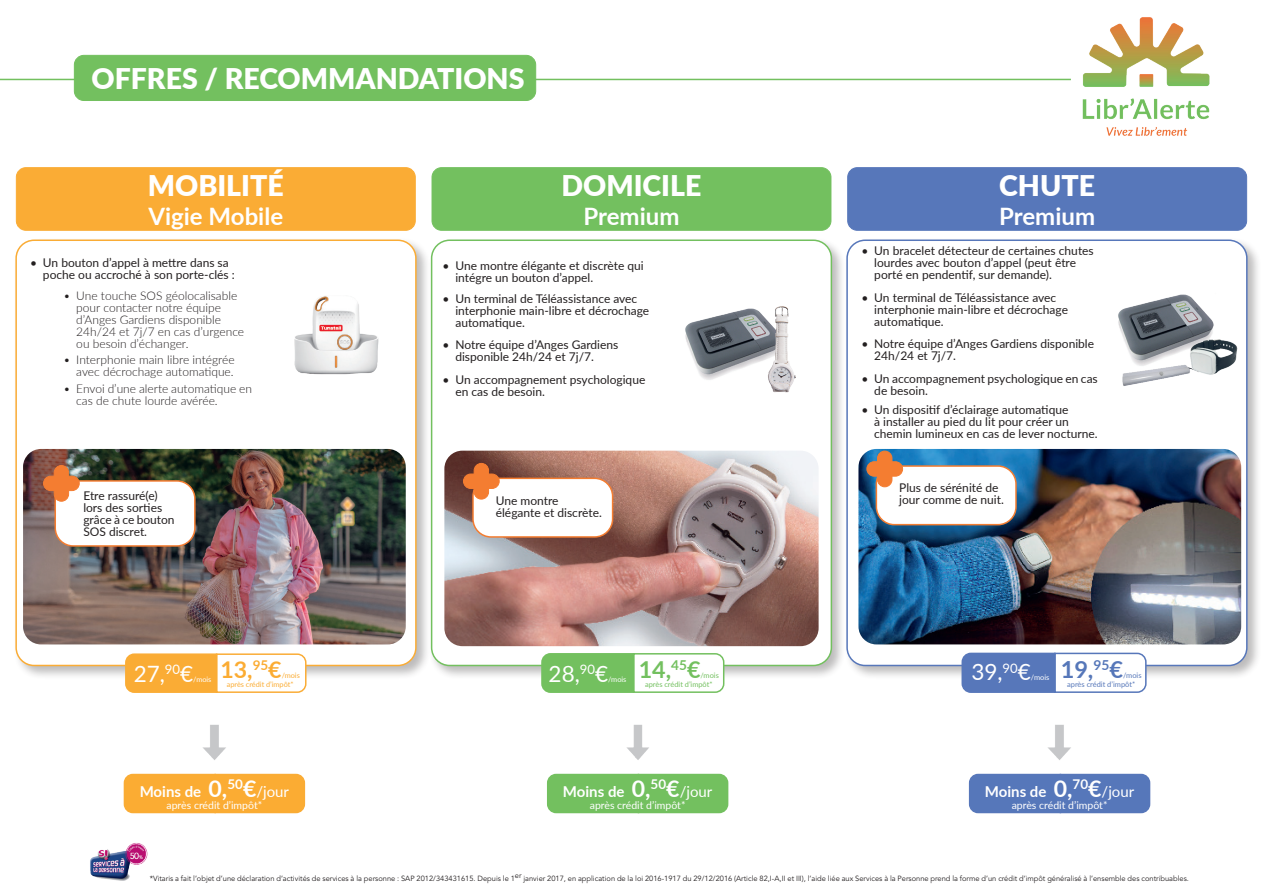
<style>
.page{position:relative;width:1263px;height:893px;background:#fff}
.page>*{position:absolute;margin:0;border:0;box-sizing:border-box;transform-origin:0 0}
.t1{font:900 28.5px "Lato";color:#fff}
.t2{font:700 24px "Lato";color:#fff}
.t3{font:700 23.55px "Lato";color:#5677b9}
.t4{font:700 23.25px "Lato";color:#73c05f}
.t5{font:700 23.1px "Lato";color:#fbac33}
.t6{font:22.5px "Lato";color:#fff}
.t7{font:700 15px "Lato";color:#fff}
.t8{font:13.05px "Lato";color:#fff}
.t9{font:12px/12px "Lato";color:#231f20}
.t10{font:300 12px/12px "Lato";color:#231f20}
.t11{font:10.5px "Lato";color:#fff}
.t12{font:7.5px "Avenir LT Std";color:#231f20}
.t13{font:7.5px/9.3px "Lato";color:#5677b9}
.t14{font:7.5px "Lato";color:#fff}
.t15{font:7.35px "Lato";color:#fbac33}
.t16{font:7.35px "Lato";color:#73c05f}
.t17{font:7.35px "Lato";color:#fff}
.s1{font-size:22.5px}
.s2{font-size:23.1px}
.s3{font-weight:400}
</style>
<div class="page">
<div style="left:429px;top:237px;width:417px;height:444px;background:#231f20;opacity:.3"></div>
<div style="left:432px;top:240px;width:399px;height:425px;background:#fff;border-radius:18px"></div>
<div style="left:431px;top:239px;width:401px;height:427px;border:2px solid #73c05f;border-radius:18px"></div>
<img style="left:1082px;top:17px;width:128px;height:119px">
<hr style="left:0;top:79px;width:1071px;height:1px;background:#73c05f">
<div style="left:74px;top:55px;width:462px;height:46px;background:#73c05f;border-radius:10px"></div>
<div style="left:74px;top:55px;width:462px;height:46px;border:1px solid #73c05f;border-radius:10px"></div>
<div style="left:13px;top:237px;width:418px;height:444px;background:#231f20;opacity:.3"></div>
<div style="left:16px;top:240px;width:400px;height:425px;background:#fff;border-radius:18px"></div>
<div style="left:15px;top:239px;width:402px;height:427px;border:2px solid #faac35;border-radius:18px"></div>
<svg style="left:124px;top:653px;width:183px;height:40px"></svg>
<svg style="left:540px;top:653px;width:185px;height:40px"></svg>
<img style="left:685px;top:313px;width:43px;height:67px">
<img style="left:728px;top:306px;width:68px;height:87px">
<img style="left:444px;top:451px;width:375px;height:195px">
<div style="left:473px;top:478px;width:140px;height:59px;background:#fff;border-radius:18px"></div>
<div style="left:472px;top:478px;width:141px;height:60px;border:2px solid #f47d31;border-radius:18px"></div>
<div style="left:474px;top:463px;width:15px;height:36px;background:#f47d31;border-radius:7px"></div>
<div style="left:474px;top:463px;width:15px;height:37px;border:1px solid #f47d31;border-radius:7px"></div>
<div style="left:463px;top:474px;width:36px;height:14px;background:#f47d31;border-radius:7px"></div>
<div style="left:463px;top:474px;width:37px;height:15px;border:1px solid #f47d31;border-radius:7px"></div>
<div style="left:844px;top:237px;width:417px;height:444px;background:#231f20;opacity:.3"></div>
<div style="left:847px;top:240px;width:400px;height:425px;background:#fff;border-radius:18px"></div>
<div style="left:846px;top:239px;width:401px;height:427px;border:2px solid #5777ba;border-radius:18px"></div>
<svg style="left:961px;top:652px;width:186px;height:41px"></svg>
<img style="left:1118px;top:294px;width:89px;height:51px">
<div style="left:16px;top:168px;width:399px;height:62px;background:#faac35;border-radius:10px"></div>
<div style="left:16px;top:167px;width:400px;height:64px;border:1px solid #faac35;border-radius:10px"></div>
<img style="left:858px;top:449px;width:383px;height:195px">
<div style="left:876px;top:466px;width:140px;height:59px;background:#fff;border-radius:18px"></div>
<div style="left:876px;top:465px;width:141px;height:60px;border:2px solid #f47d31;border-radius:18px"></div>
<div style="left:877px;top:451px;width:15px;height:36px;background:#f47d31;border-radius:7px"></div>
<div style="left:877px;top:451px;width:15px;height:36px;border:1px solid #f47d31;border-radius:7px"></div>
<div style="left:867px;top:462px;width:35px;height:14px;background:#f47d31;border-radius:7px"></div>
<div style="left:866px;top:461px;width:37px;height:16px;border:1px solid #f47d31;border-radius:7px"></div>
<div style="left:432px;top:168px;width:399px;height:62px;background:#73c05f;border-radius:10px"></div>
<div style="left:432px;top:167px;width:399px;height:64px;border:1px solid #73c05f;border-radius:10px"></div>
<div style="left:848px;top:168px;width:398px;height:62px;background:#5777ba;border-radius:10px"></div>
<div style="left:847px;top:167px;width:400px;height:64px;border:1px solid #5777ba;border-radius:10px"></div>
<img style="left:1122px;top:345px;width:62px;height:41px">
<img style="left:1184px;top:315px;width:63px;height:63px">
<img style="left:90px;top:843px;width:58px;height:38px">
<img style="left:203px;top:724px;width:23px;height:36px">
<img style="left:626px;top:724px;width:23px;height:36px">
<img style="left:1048px;top:724px;width:23px;height:36px">
<div style="left:123px;top:773px;width:183px;height:41px;background:#fbac33"></div>
<div style="left:547px;top:773px;width:182px;height:41px;background:#73c05f"></div>
<div style="left:968px;top:773px;width:183px;height:41px;background:#5677ba"></div>
<img style="left:23px;top:449px;width:383px;height:195px">
<img style="left:294px;top:296px;width:85px;height:79px">
<div style="left:55px;top:481px;width:140px;height:65px;background:#fff;border-radius:18px"></div>
<div style="left:55px;top:480px;width:141px;height:67px;border:2px solid #f47d31;border-radius:18px"></div>
<div style="left:54px;top:465px;width:15px;height:36px;background:#f47d31;border-radius:7px"></div>
<div style="left:54px;top:465px;width:15px;height:37px;border:1px solid #f47d31;border-radius:7px"></div>
<div style="left:44px;top:476px;width:35px;height:15px;background:#f47d31;border-radius:7px"></div>
<div style="left:43px;top:476px;width:37px;height:15px;border:1px solid #f47d31;border-radius:7px"></div>
<h1 class="t1" style="left:92px;top:58px;width:434px">OFFRES / RECOMMANDATIONS</h1>
<h1 class="t1" style="left:148px;top:164px;width:138px">MOBILITÉ</h1>
<h2 class="t2" style="left:148px;top:198px;width:136px">Vigie Mobile</h2>
<h1 class="t1" style="left:561px;top:164px;width:141px">DOMICILE</h1>
<h2 class="t2" style="left:583px;top:198px;width:97px">Premium</h2>
<p class="t9" style="left:43px;top:256px;width:193px;text-indent:-13px">• Un bouton d’appel à mettre dans sa poche ou accroché à son porte-clés :</p>
<p class="t9" style="left:455px;top:259px;width:190px;text-indent:-13px">• Une montre élégante et discrète qui intégre un bouton d’appel.</p>
<p class="t10" style="left:76px;top:289px;width:169px;text-indent:-13px">• Une touche SOS géolocalisable pour contacter notre équipe d’Anges Gardiens disponible<br>24h/24 et 7j/7 en cas d’urgence ou besoin d’échanger.</p>
<p class="t10" style="left:64px;top:354px;width:173px;text-align:right">• Interphonie main libre intégrée avec décrochage automatique.</p>
<p class="t10" style="left:76px;top:382px;width:177px;text-indent:-13px">• Envoi d’une alerte automatique en cas de chute lourde avérée.</p>
<p class="t9" style="left:455px;top:292px;width:195px;text-indent:-13px">• Un terminal de Téléassistance avec interphonie main-libre et décrochage automatique.</p>
<p class="t9" style="left:455px;top:338px;width:164px;text-indent:-13px">• Notre équipe d’Anges Gardiens disponible 24h/24 et 7j/7.</p>
<p class="t9" style="left:455px;top:373px;width:191px;text-indent:-13px">• Un accompagnement psychologique en cas de besoin.</p>
<p class="t9" style="left:83px;top:489px;width:93px">Etre rassuré(e) lors des sorties grâce à ce bouton<br>SOS discret.</p>
<p class="t9" style="left:496px;top:494px;width:108px">Une montre élégante et discrète.</p>
<p class="t8" style="left:165px;top:660px;width:30px">90<span class="s1">€</span></p>
<p class="t17" style="left:193px;top:674px;width:20px">/mois</p>
<h3 class="t6" style="left:134px;top:657px;width:33px">27,</h3>
<h3 class="t5" style="left:220px;top:653px;width:63px">13,<sup>95</sup>€</h3>
<p class="t15" style="left:282px;top:670px;width:20px">/mois</p>
<p class="t15" style="left:227px;top:679px;width:68px">après crédit d’impôt*</p>
<p class="t8" style="left:580px;top:660px;width:30px">90<span class="s1">€</span></p>
<p class="t17" style="left:608px;top:674px;width:20px">/mois</p>
<h3 class="t6" style="left:549px;top:658px;width:33px">28,</h3>
<h3 class="t4" style="left:639px;top:652px;width:63px">14,<sup>45</sup>€</h3>
<p class="t16" style="left:700px;top:670px;width:20px">/mois</p>
<p class="t16" style="left:645px;top:679px;width:69px">après crédit d’impôt*</p>
<p class="t7" style="left:140px;top:780px;width:151px">Moins de <span class="s2">0,</span><sup>50</sup><span class="s2">€</span><span class="s3">/jour</span></p>
<p class="t11" style="left:166px;top:797px;width:97px">après crédit d’impôt*</p>
<p class="t7" style="left:563px;top:780px;width:151px">Moins de <span class="s2">0,</span><sup>50</sup><span class="s2">€</span><span class="s3">/jour</span></p>
<p class="t11" style="left:590px;top:797px;width:97px">après crédit d’impôt*</p>
<h1 class="t1" style="left:999px;top:164px;width:97px">CHUTE</h1>
<h2 class="t2" style="left:999px;top:198px;width:97px">Premium</h2>
<p class="t9" style="left:874px;top:244px;width:221px;text-indent:-13px">• Un bracelet détecteur de certaines chutes lourdes avec bouton d’appel (peut être porté en pendentif, sur demande).</p>
<p class="t9" style="left:874px;top:291px;width:195px;text-indent:-13px">• Un terminal de Téléassistance avec interphonie main-libre et décrochage automatique.</p>
<p class="t9" style="left:874px;top:337px;width:221px;text-indent:-13px">• Notre équipe d’Anges Gardiens disponible<br>24h/24 et 7j/7.</p>
<p class="t9" style="left:874px;top:372px;width:225px;text-indent:-13px">• Un accompagnement psychologique en cas de besoin.</p>
<p class="t9" style="left:874px;top:403px;width:225px;text-indent:-13px">• Un dispositif d’éclairage automatique<br>à installer au pied du lit pour créer un chemin lumineux en cas de lever nocturne.</p>
<p class="t9" style="left:899px;top:481px;width:106px">Plus de sérénité de jour comme de nuit.</p>
<h3 class="t6" style="left:971px;top:656px;width:61px">39,<sup>90</sup>€</h3>
<p class="t14" style="left:1031px;top:672px;width:20px">/mois</p>
<h3 class="t3" style="left:1061px;top:652px;width:64px">19,<sup>95</sup>€</h3>
<p class="t13" style="left:1067px;top:670px;width:76px;text-indent:56px">/mois après crédit d’impôt*</p>
<p class="t7" style="left:985px;top:780px;width:151px">Moins de <span class="s2">0,</span><sup>70</sup><span class="s2">€</span><span class="s3">/jour</span></p>
<p class="t11" style="left:1012px;top:797px;width:97px">après crédit d’impôt*</p>
<p class="t12" style="left:150px;top:874px;width:1041px">*Vitaris a fait l’objet d’une déclaration d’activités de services à la personne : SAP 2012/343431615. Depuis le 1er janvier 2017, en application de la loi 2016-1917 du 29/12/2016 (Article 82,I-A,II et III), l’aide liée aux Services à la Personne prend la forme d’un crédit d’impôt généralisé à l’ensemble des contribuables.</p>
</div>
